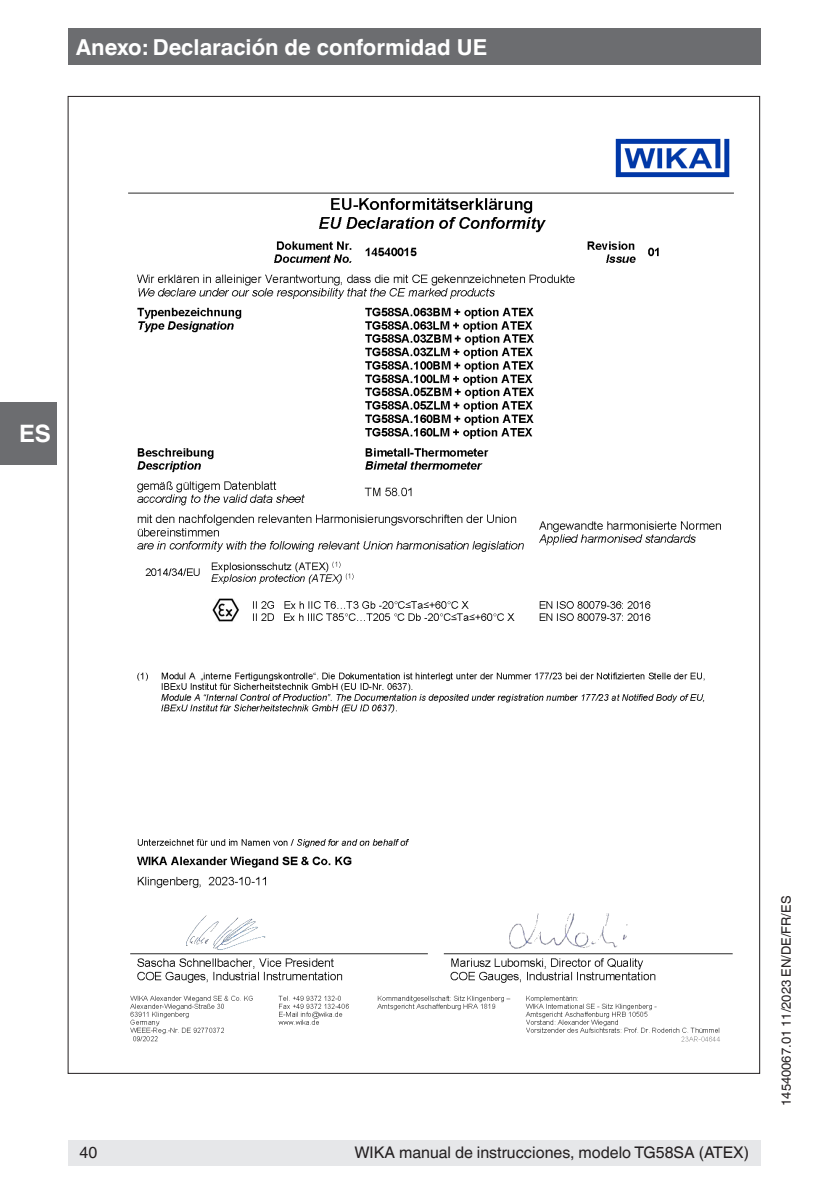
<style>
.page{position:relative;width:840px;height:1191px;background:#fff}
.page>*{position:absolute;margin:0;border:0;box-sizing:border-box;transform-origin:0 0}
.t1{font:700 24px "Helvetica World";color:#fff}
.t2{font:700 22px "Helvetica World";color:#fff}
.t3{font:16px "Helvetica World";color:#231f20}
.t4{font:13px "Helvetica World";color:#231f20}
</style>
<div class="page">
<div style="left:68px;top:28px;width:692px;height:37px;background:#6c6d70"></div>
<div style="left:68px;top:1140px;width:692px;height:25px;background:#e6e7e9"></div>
<div style="left:0;top:403px;width:57px;height:62px;background:#6c6d70"></div>
<img style="left:128px;top:138px;width:606px;height:904px">
<h2 class="t2" style="left:76px;top:35px;width:413px">Anexo: Declaración de conformidad UE</h2>
<h1 class="t1" style="left:19px;top:420px;width:33px">ES</h1>
<p class="t3" style="left:79px;top:1143px;width:19px">40</p>
<p class="t3" style="left:354px;top:1143px;width:396px">WIKA manual de instrucciones, modelo TG58SA (ATEX)</p>
<p class="t4" style="left:778px;top:1106px;width:211px;rotate:-90deg">14540067.01 11/2023 EN/DE/FR/ES</p>
</div>
